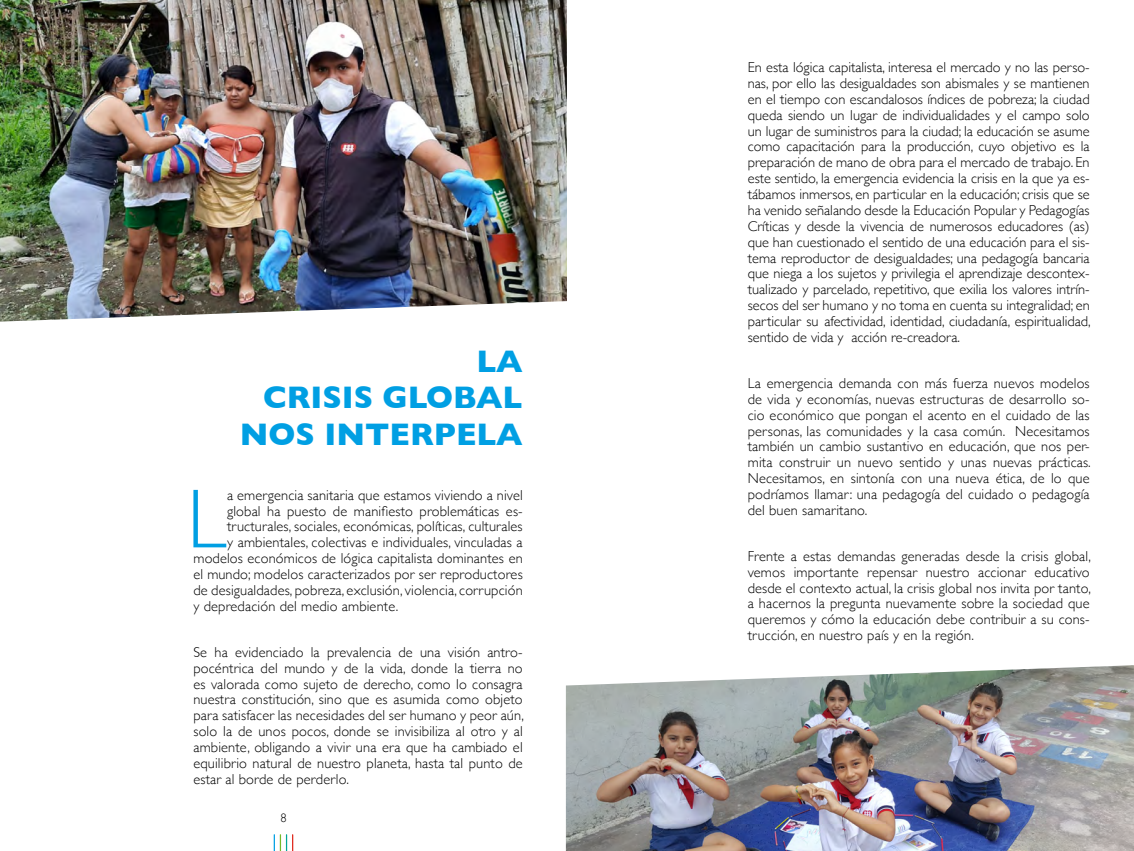
<style>
.page{position:relative;width:1134px;height:851px;background:#fff}
.page>*{position:absolute;margin:0;border:0;box-sizing:border-box;transform-origin:0 0}
.t1{font:300 84.25px "Gill Sans";color:#009fe3}
.t2{font:700 31.75px/36.5px "Gill Sans";color:#009fe3;text-align:right}
.t3{font:300 14.38px/15.9px "Gill Sans";letter-spacing:.01em;color:#000;text-align:justify}
.t4{font:300 12.5px "Gill Sans";color:#000}
</style>
<div class="page">
<svg style="left:274px;top:834px;width:19px;height:16px"></svg>
<img style="left:0;top:0;width:567px;height:321px">
<img style="left:566px;top:665px;width:568px;height:185px">
<h2 class="t2" style="left:240px;top:342px;width:284px">LA<br>CRISIS GLOBAL<br>NOS INTERPELA</h2>
<h1 class="t1" style="left:187px;top:453px;width:41px">L</h1>
<p class="t3" style="left:227px;top:486px;width:297px">a emergencia sanitaria que estamos viviendo a nivel</p>
<p class="t3" style="left:227px;top:502px;width:297px">global ha puesto de manifiesto problemáticas es-</p>
<p class="t3" style="left:227px;top:518px;width:297px">tructurales, sociales, económicas, políticas, culturales</p>
<p class="t3" style="left:227px;top:534px;width:297px">y ambientales, colectivas e individuales, vinculadas a</p>
<p class="t3" style="left:193px;top:550px;width:331px">modelos económicos de lógica capitalista dominantes en</p>
<p class="t3" style="left:193px;top:565px;width:331px">el mundo; modelos caracterizados por ser reproductores</p>
<p class="t3" style="left:193px;top:581px;width:331px">de desigualdades, pobreza, exclusión, violencia, corrupción</p>
<p class="t3" style="left:193px;top:597px;width:206px">y depredación del medio ambiente.</p>
<p class="t3" style="left:193px;top:643px;width:332px">Se ha evidenciado la prevalencia de una visión antro&shy;pocéntrica del mundo y de la vida, donde la tierra no es valorada como sujeto de derecho, como lo consagra nuestra constitución, sino que es asumida como objeto para satisfacer las necesidades del ser humano y peor aún, solo la de unos pocos, donde se invisibiliza al otro y al ambiente, obligando a vivir una era que ha cambiado el equilibrio natural de nuestro planeta, hasta tal punto de estar al borde de perderlo.</p>
<p class="t4" style="left:280px;top:808px;width:8px">8</p>
<p class="t3" style="left:748px;top:59px;width:345px">En esta lógica capitalista, interesa el mercado y no las perso&shy;nas, por ello las desigualdades son abismales y se mantienen en el tiempo con escandalosos índices de pobreza; la ciudad queda siendo un lugar de individualidades y el campo solo un lugar de suministros para la ciudad; la educación se asume como capacitación para la producción, cuyo objetivo es la preparación de mano de obra para el mercado de trabajo. En este sentido, la emergencia evidencia la crisis en la que ya es&shy;tábamos inmersos, en particular en la educación; crisis que se ha venido señalando desde la Educación Popular y Pedagogías Críticas y desde la vivencia de numerosos educadores (as) que han cuestionado el sentido de una educación para el sis&shy;tema reproductor de desigualdades; una pedagogía bancaria que niega a los sujetos y privilegia el aprendizaje descontex&shy;tualizado y parcelado, repetitivo, que exilia los valores intrín&shy;secos del ser humano y no toma en cuenta su integralidad; en particular su afectividad, identidad, ciudadanía, espiritualidad, sentido de vida y acción re-creadora.</p>
<p class="t3" style="left:748px;top:374px;width:345px">La emergencia demanda con más fuerza nuevos modelos de vida y economías, nuevas estructuras de desarrollo so&shy;cio económico que pongan el acento en el cuidado de las personas, las comunidades y la casa común. Necesitamos también un cambio sustantivo en educación, que nos per&shy;mita construir un nuevo sentido y unas nuevas prácticas.<br>Necesitamos, en sintonía con una nueva ética, de lo que podríamos llamar: una pedagogía del cuidado o pedagogía del buen samaritano.</p>
<p class="t3" style="left:748px;top:547px;width:345px">Frente a estas demandas generadas desde la crisis global, vemos importante repensar nuestro accionar educativo desde el contexto actual, la crisis global nos invita por tanto, a hacernos la pregunta nuevamente sobre la sociedad que queremos y cómo la educación debe contribuir a su cons&shy;trucción, en nuestro país y en la región.</p>
</div>
